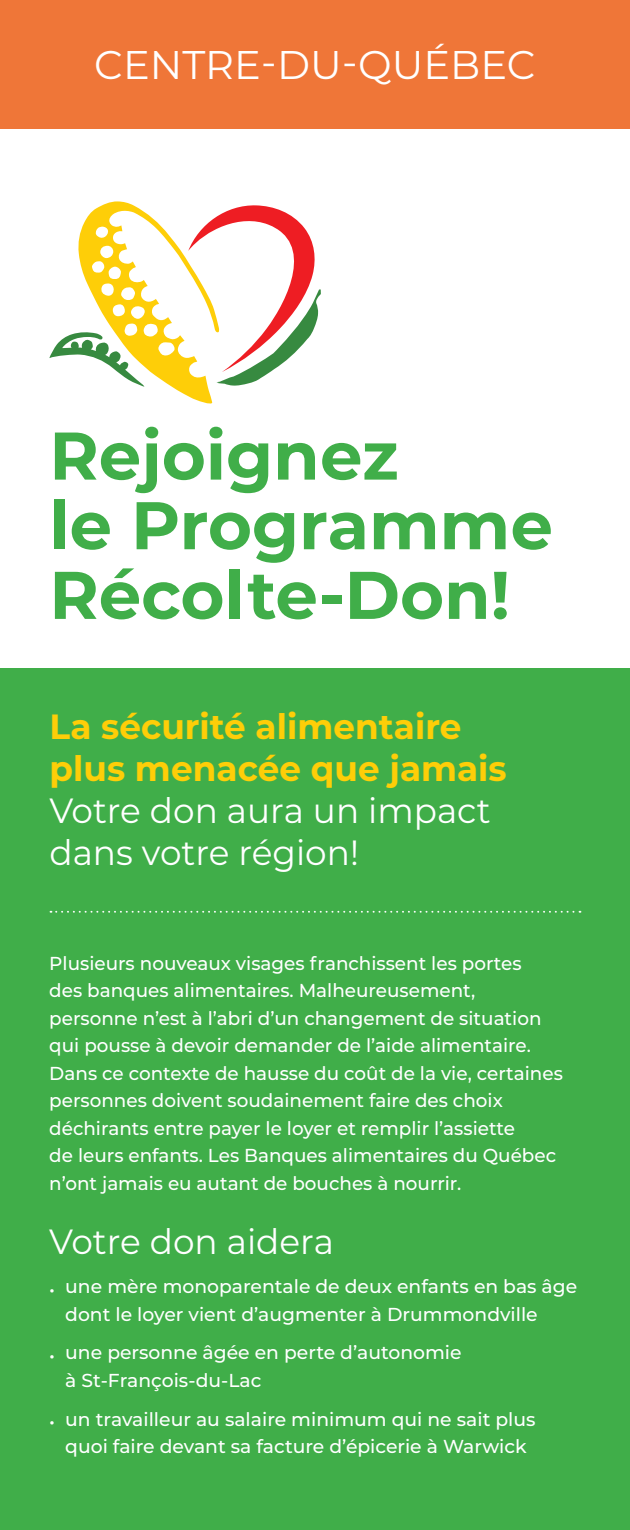
<style>
.page{position:relative;width:630px;height:1530px;background:#fff}
.page>*{position:absolute;margin:0;border:0;box-sizing:border-box;transform-origin:0 0}
.t1{font:700 67.25px/69.8px "Montserrat";color:#40ae49}
.t2{font:40px "Montserrat";color:#fff}
.t3{font:35px/42px "Montserrat";color:#fff}
.t4{font:700 35px/42px "Montserrat";color:#fece08}
.t5{font:500 18.75px/27.5px "Montserrat";color:#fff}
</style>
<div class="page">
<div style="left:0;top:0;width:630px;height:128px;background:#ef7638"></div>
<div style="left:0;top:668px;width:630px;height:862px;background:#40ae49"></div>
<svg style="left:50px;top:911px;width:531px;height:2px"></svg>
<svg style="left:49px;top:201px;width:272px;height:203px"></svg>
<h2 class="t2" style="left:94px;top:37px;width:443px">CENTRE-DU-QUÉBEC</h2>
<h1 class="t1" style="left:49px;top:418px;width:505px">Rejoignez<br>le Programme<br>Récolte-Don!</h1>
<h3 class="t4" style="left:49px;top:704px;width:459px">La sécurité alimentaire plus menacée que jamais</h3>
<h3 class="t3" style="left:49px;top:788px;width:443px">Votre don aura un impact dans votre région!</h3>
<p class="t5" style="left:49px;top:949px;width:515px">Plusieurs nouveaux visages franchissent les portes<br>des banques alimentaires. Malheureusement, personne n’est à l’abri d’un changement de situation qui pousse à devoir demander de l’aide alimentaire.<br>Dans ce contexte de hausse du coût de la vie, certaines personnes doivent soudainement faire des choix déchirants entre payer le loyer et remplir l’assiette<br>de leurs enfants. Les Banques alimentaires du Québec n’ont jamais eu autant de bouches à nourrir.</p>
<h3 class="t3" style="left:49px;top:1220px;width:286px">Votre don aidera</h3>
<p class="t5" style="left:65px;top:1272px;width:514px;text-indent:-16px">• une mère monoparentale de deux enfants en bas âge dont le loyer vient d’augmenter à Drummondville</p>
<p class="t5" style="left:65px;top:1338px;width:398px;text-indent:-16px">• une personne âgée en perte d’autonomie à St-François-du-Lac</p>
<p class="t5" style="left:49px;top:1404px;width:488px;text-align:center">• un travailleur au salaire minimum qui ne sait plus quoi faire devant sa facture d’épicerie à Warwick</p>
</div>
